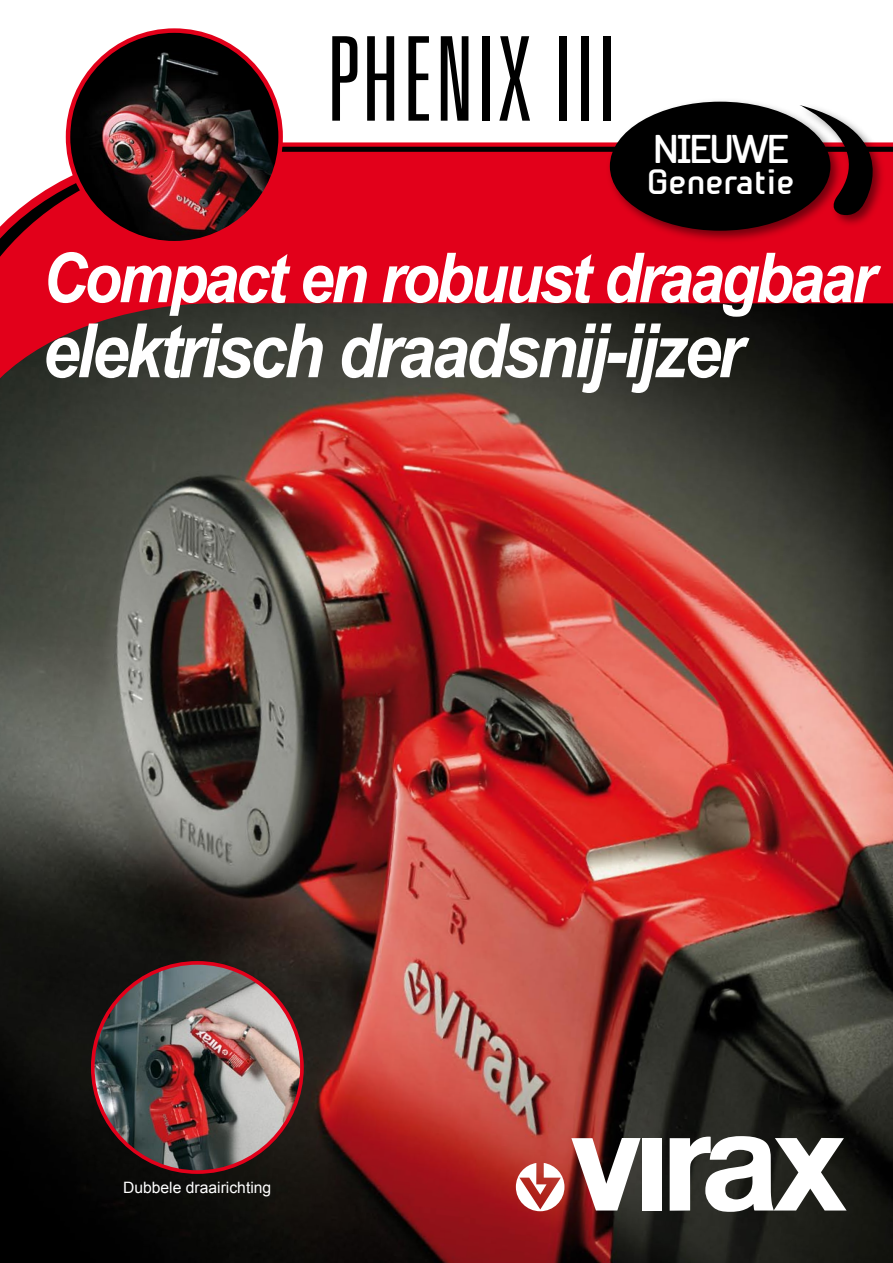
<style>
.page{position:relative;width:893px;height:1263px;background:#fff}
.page>*{position:absolute;margin:0;border:0;box-sizing:border-box;transform-origin:0 0}
.t1{font:300 ultra-condensed 117px "Univers";letter-spacing:.02em;color:#000}
.t2{font:italic 700 75px "Arial";letter-spacing:-.05em;color:#fff;scale:.89 1}
.t3{font:italic 700 69px "Arial";letter-spacing:-.05em;color:#fff;scale:.89 1}
.t4{font:700 38.4px "Beta Sans";letter-spacing:-.1em;color:#fff}
.t5{font:700 33.75px "Beta Sans";letter-spacing:-.01em;color:#fff}
.t6{font:15.75px "Arial";color:#fff}
</style>
<div class="page">
<img style="left:0;top:484px;width:893px;height:779px">
<img style="left:93px;top:963px;width:209px;height:209px;border-radius:50%">
<svg style="left:571px;top:1138px;width:70px;height:72px"></svg>
<div style="left:642px;top:1138px;width:19px;height:73px;background:#fff"></div>
<svg style="left:670px;top:1136px;width:177px;height:76px"></svg>
<svg style="left:516px;top:1163px;width:48px;height:48px"></svg>
<svg style="left:0;top:336px;width:893px;height:148px;background:#533932"></svg>
<svg style="left:0;top:131px;width:893px;height:205px;background:#bb182a"></svg>
<img style="left:68px;top:31px;width:213px;height:212px;border-radius:50%">
<div style="left:605px;top:97px;width:281px;height:147px;background:#000;opacity:.5"></div>
<div style="left:610px;top:102px;width:220px;height:129px;background:#000;border-radius:50%"></div>
<svg style="left:799px;top:105px;width:94px;height:114px"></svg>
<h1 class="t1" style="left:326px;top:18px;width:292px">PHENIX III</h1>
<p class="t4" style="left:653px;top:127px;width:139px">Nieuwe</p>
<p class="t5" style="left:647px;top:162px;width:149px">Generatie</p>
<p class="t3" style="left:43px;top:233px;width:938px">Compact en robuust draagbaar</p>
<p class="t2" style="left:43px;top:302px;width:789px">elektrisch draadsnij-ijzer</p>
<p class="t6" style="left:123px;top:1177px;width:150px">Dubbele draairichting</p>
</div>
